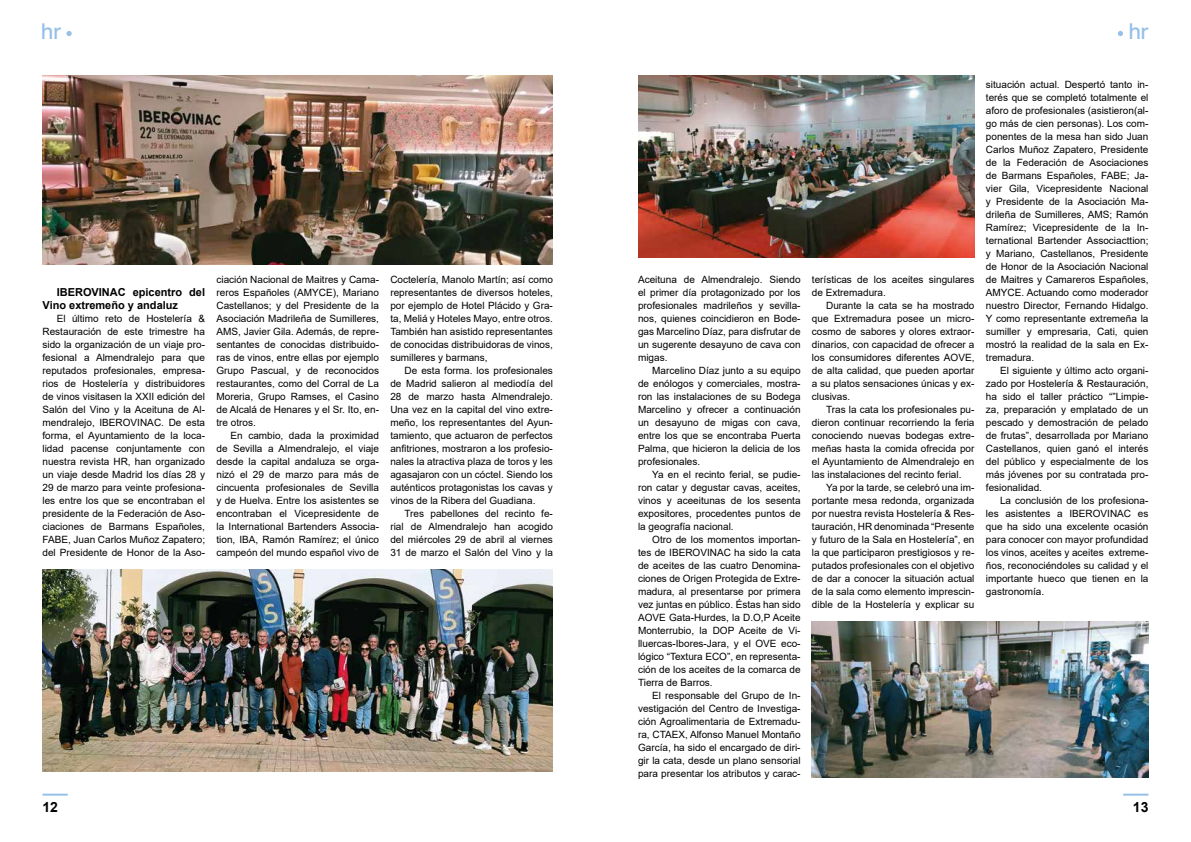
<style>
.page{position:relative;width:1191px;height:842px;background:#fff}
.page>*{position:absolute;margin:0;border:0;box-sizing:border-box;transform-origin:0 0}
.t1{font:500 22px "Helvetica Now Display";color:#96c0e7}
.t2{font:700 14px "Arial";color:#000}
.t3{font:700 11px/13px "Arial";color:#000}
.t4{font:10px/13px "Arial";color:#000;text-align:justify}
</style>
<div class="page">
<svg style="left:1117px;top:31px;width:6px;height:5px"></svg>
<svg style="left:66px;top:31px;width:6px;height:5px"></svg>
<hr style="left:1123px;top:794px;width:25px;height:2px;background:#96c0e7">
<hr style="left:43px;top:794px;width:25px;height:2px;background:#96c0e7">
<img style="left:43px;top:75px;width:510px;height:189px">
<img style="left:638px;top:75px;width:336px;height:182px">
<img style="left:812px;top:621px;width:336px;height:156px">
<img style="left:43px;top:569px;width:510px;height:202px">
<h1 class="t1" style="left:41px;top:16px;width:22px">hr</h1>
<h1 class="t1" style="left:1128px;top:16px;width:22px">hr</h1>
<p class="t3" style="left:43px;top:286px;width:164px;text-indent:14px">IBEROVINAC epicentro del<br>Vino extremeño y andaluz</p>
<p class="t4" style="left:43px;top:312px;width:164px;text-indent:14px">El último reto de Hostelería &amp; Restauración de este trimestre ha sido la organización de un viaje pro&shy;fesional a Almendralejo para que reputados profesionales, empresa&shy;rios de Hostelería y distribuidores de vinos visitasen la XXII edición del Salón del Vino y la Aceituna de Al&shy;mendralejo, IBEROVINAC. De esta forma, el Ayuntamiento de la loca&shy;lidad pacense conjuntamente con nuestra revista HR, han organizado un viaje desde Madrid los días 28 y 29 de marzo para veinte profesiona&shy;les entre los que se encontraban el presidente de la Federación de Aso&shy;ciaciones de Barmans Españoles, FABE, Juan Carlos Muñoz Zapatero; del Presidente de Honor de la Aso-</p>
<p class="t4" style="left:216px;top:273px;width:164px">ciación Nacional de Maitres y Cama&shy;reros Españoles (AMYCE), Mariano Castellanos; y del Presidente de la Asociación Madrileña de Sumilleres, AMS, Javier Gila. Además, de repre&shy;sentantes de conocidas distribuido&shy;ras de vinos, entre ellas por ejemplo Grupo Pascual, y de reconocidos restaurantes, como del Corral de La Moreria, Grupo Ramses, el Casino de Alcalá de Henares y el Sr. Ito, en&shy;tre otros.</p>
<p class="t4" style="left:216px;top:429px;width:164px;text-indent:14px">En cambio, dada la proximidad de Sevilla a Almendralejo, el viaje desde la capital andaluza se orga&shy;nizó el 29 de marzo para más de cincuenta profesionales de Sevilla y de Huelva. Entre los asistentes se encontraban el Vicepresidente de la International Bartenders Associa&shy;tion, IBA, Ramón Ramírez; el único campeón del mundo español vivo de</p>
<p class="t4" style="left:390px;top:273px;width:164px">Coctelería, Manolo Martín; así como representantes de diversos hoteles, por ejemplo de Hotel Plácido y Gra&shy;ta, Meliá y Hoteles Mayo, entre otros.<br>También han asistido representantes de conocidas distribuidoras de vinos, sumilleres y barmans,</p>
<p class="t4" style="left:390px;top:364px;width:164px;text-indent:14px">De esta forma. los profesionales de Madrid salieron al mediodía del 28 de marzo hasta Almendralejo.<br>Una vez en la capital del vino extre&shy;meño, los representantes del Ayun&shy;tamiento, que actuaron de perfectos anfitriones, mostraron a los profesio&shy;nales la atractiva plaza de toros y les agasajaron con un cóctel. Siendo los auténticos protagonistas los cavas y vinos de la Ribera del Guadiana.</p>
<p class="t4" style="left:390px;top:507px;width:164px;text-indent:14px">Tres pabellones del recinto fe&shy;rial de Almendralejo han acogido del miércoles 29 de abril al viernes 31 de marzo el Salón del Vino y la</p>
<p class="t4" style="left:638px;top:273px;width:164px">Aceituna de Almendralejo. Siendo el primer día protagonizado por los profesionales madrileños y sevilla&shy;nos, quienes coincidieron en Bode&shy;gas Marcelino Díaz, para disfrutar de un sugerente desayuno de cava con migas.</p>
<p class="t4" style="left:638px;top:364px;width:164px;text-indent:14px">Marcelino Díaz junto a su equipo de enólogos y comerciales, mostra&shy;ron las instalaciones de su Bodega Marcelino y ofrecer a continuación un desayuno de migas con cava, entre los que se encontraba Puerta Palma, que hicieron la delicia de los profesionales.</p>
<p class="t4" style="left:638px;top:468px;width:164px;text-indent:14px">Ya en el recinto ferial, se pudie&shy;ron catar y degustar cavas, aceites, vinos y aceeitunas de los sesenta expositores, procedentes puntos de la geografía nacional.</p>
<p class="t4" style="left:638px;top:533px;width:164px;text-indent:14px">Otro de los momentos importan&shy;tes de IBEROVINAC ha sido la cata de aceites de las cuatro Denomina&shy;ciones de Origen Protegida de Extre&shy;madura, al presentarse por primera vez juntas en público. Éstas han sido AOVE Gata-Hurdes, la D.O,P Aceite Monterrubio, la DOP Aceite de Vi&shy;lluercas-Ibores-Jara, y el OVE eco&shy;lógico “Textura ECO”, en representa&shy;ción de los aceites de la comarca de Tierra de Barros.</p>
<p class="t4" style="left:638px;top:689px;width:164px;text-indent:14px">El responsable del Grupo de In&shy;vestigación del Centro de Investiga&shy;ción Agroalimentaria de Extremadu&shy;ra, CTAEX, Alfonso Manuel Montaño García, ha sido el encargado de diri&shy;gir la cata, desde un plano sensorial para presentar los atributos y carac-</p>
<p class="t4" style="left:812px;top:273px;width:164px">terísticas de los aceites singulares de Extremadura.</p>
<p class="t4" style="left:812px;top:299px;width:164px;text-indent:14px">Durante la cata se ha mostrado que Extremadura posee un micro&shy;cosmo de sabores y olores extraor&shy;dinarios, con capacidad de ofrecer a los consumidores diferentes AOVE, de alta calidad, que pueden aportar a su platos sensaciones únicas y ex&shy;clusivas.</p>
<p class="t4" style="left:812px;top:403px;width:164px;text-indent:14px">Tras la cata los profesionales pu&shy;dieron continuar recorriendo la feria conociendo nuevas bodegas extre&shy;meñas hasta la comida ofrecida por el Ayuntamiento de Almendralejo en las instalaciones del recinto ferial.</p>
<p class="t4" style="left:812px;top:481px;width:164px;text-indent:14px">Ya por la tarde, se celebró una im&shy;portante mesa redonda, organizada por nuestra revista Hostelería &amp; Res&shy;tauración, HR denominada “Presente y futuro de la Sala en Hostelería”, en la que participaron prestigiosos y re&shy;putados profesionales con el objetivo de dar a conocer la situación actual de la sala como elemento imprescin&shy;dible de la Hostelería y explicar su</p>
<p class="t4" style="left:986px;top:78px;width:164px">situación actual. Despertó tanto in&shy;terés que se completó totalmente el aforo de profesionales (asistieron(al&shy;go más de cien personas). Los com&shy;ponentes de la mesa han sido Juan Carlos Muñoz Zapatero, Presidente de la Federación de Asociaciones de Barmans Españoles, FABE; Ja&shy;vier Gila, Vicepresidente Nacional y Presidente de la Asociación Ma&shy;drileña de Sumilleres, AMS; Ramón Ramírez; Vicepresidente de la In&shy;ternational Bartender Associacttion; y Mariano, Castellanos, Presidente de Honor de la Asociación Nacional de Maitres y Camareros Españoles, AMYCE. Actuando como moderador nuestro Director, Fernando Hidalgo.<br>Y como representante extremeña la sumiller y empresaria, Cati, quien mostró la realidad de la sala en Ex&shy;tremadura.</p>
<p class="t4" style="left:986px;top:364px;width:164px;text-indent:14px">El siguiente y último acto organi&shy;zado por Hostelería &amp; Restauración, ha sido el taller práctico “”Limpie&shy;za, preparación y emplatado de un pescado y demostración de pelado de frutas”, desarrollada por Mariano Castellanos, quien ganó el interés del público y especialmente de los más jóvenes por su contratada pro&shy;fesionalidad.</p>
<p class="t4" style="left:986px;top:494px;width:164px;text-indent:14px">La conclusión de los profesiona&shy;les asistentes a IBEROVINAC es que ha sido una excelente ocasión para conocer con mayor profundidad los vinos, aceites y aceites extreme&shy;ños, reconociéndoles su calidad y el importante hueco que tienen en la gastronomía.</p>
<h2 class="t2" style="left:43px;top:797px;width:17px">12</h2>
<h2 class="t2" style="left:1132px;top:797px;width:17px">13</h2>
</div>
